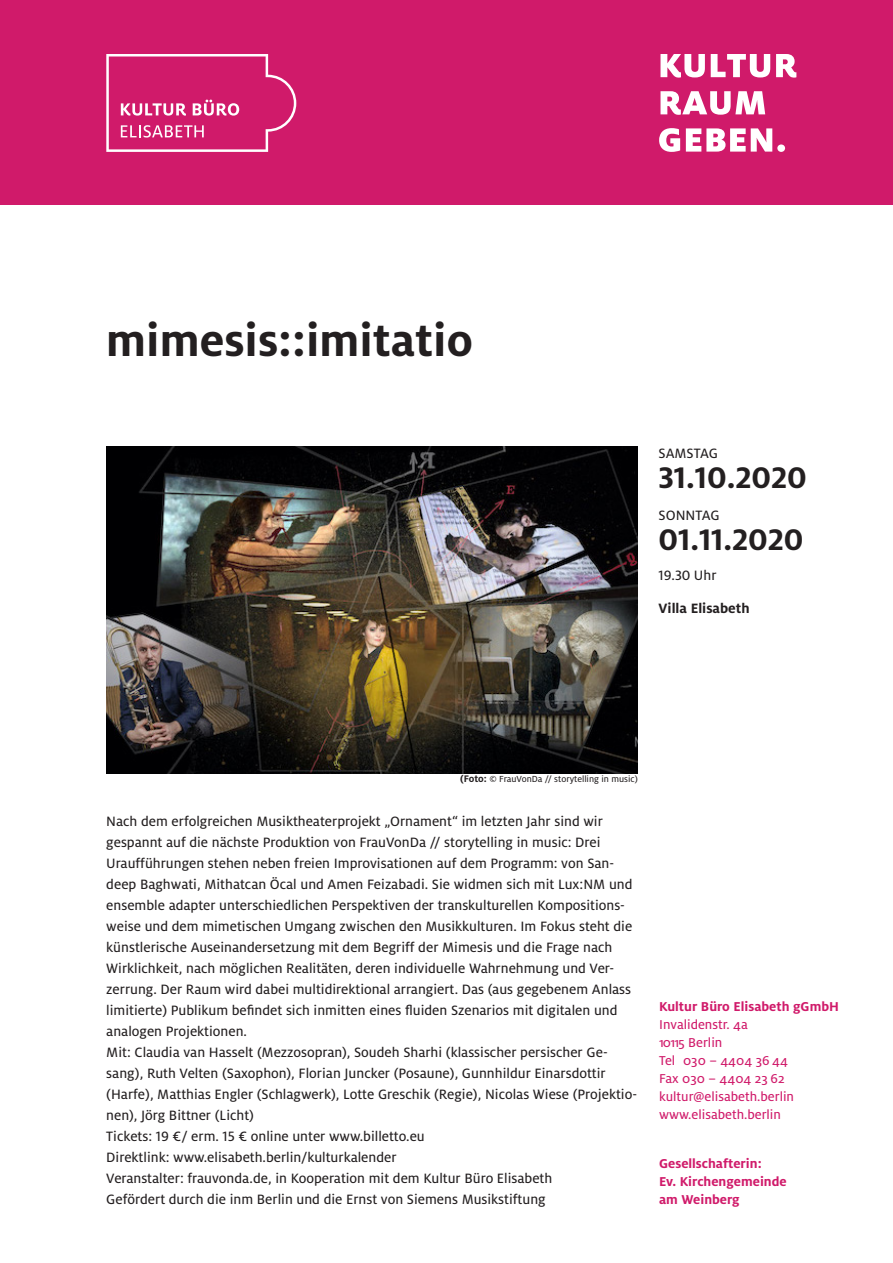
<style>
.page{position:relative;width:893px;height:1263px;background:#fff}
.page>*{position:absolute;margin:0;border:0;box-sizing:border-box;transform-origin:0 0}
.t1{font:700 48.75px "Milo LF";color:#231f20}
.t2{font:700 33px "Milo LF";color:#231f20}
.t3{font:15px/21px "Milo LF Text";color:#231f20}
.t4{font:15px "Milo Text";color:#231f20}
.t5{font:700 15px "Milo";color:#231f20}
.t6{font:14.25px/18px "Milo Text";color:#d01a6a}
.t7{font:700 14.25px/18px "Milo";color:#d01a6a}
.t8{font:9.75px "Milo Text";color:#231f20}
.s1{font-family:"Milo LF";font-weight:700;font-size:10.5px}
</style>
<div class="page">
<div style="left:0;top:0;width:893px;height:204px;background:#d01a6a"></div>
<svg style="left:106px;top:54px;width:190px;height:98px"></svg>
<svg style="left:659px;top:128px;width:126px;height:24px"></svg>
<svg style="left:660px;top:91px;width:105px;height:24px"></svg>
<svg style="left:660px;top:54px;width:136px;height:24px"></svg>
<img style="left:106px;top:446px;width:532px;height:328px">
<h1 class="t1" style="left:106px;top:311px;width:368px">mimesis::imitatio</h1>
<p class="t4" style="left:659px;top:444px;width:61px">SAMSTAG</p>
<h2 class="t2" style="left:659px;top:458px;width:150px">31.10.2020</h2>
<p class="t4" style="left:659px;top:507px;width:63px">SONNTAG</p>
<h2 class="t2" style="left:659px;top:520px;width:147px">01.11.2020</h2>
<p class="t3" style="left:659px;top:564px;width:59px">19.30 Uhr</p>
<p class="t5" style="left:659px;top:599px;width:93px">Villa Elisabeth</p>
<p class="t8" style="left:460px;top:773px;width:179px"><span class="s1">(Foto:</span> © FrauVonDa // storytelling in music)</p>
<p class="t3" style="left:106px;top:810px;width:532px">Nach dem erfolgreichen Musiktheaterprojekt „Ornament“ im letzten Jahr sind wir gespannt auf die nächste Produktion von FrauVonDa // storytelling in music: Drei Uraufführungen stehen neben freien Improvisationen auf dem Programm: von San&shy;deep Baghwati, Mithatcan Öcal und Amen Feizabadi. Sie widmen sich mit Lux:NM und ensemble adapter unterschiedlichen Perspektiven der transkulturellen Kompositions&shy;weise und dem mimetischen Umgang zwischen den Musikkulturen. Im Fokus steht die künstlerische Auseinandersetzung mit dem Begriff der Mimesis und die Frage nach Wirklichkeit, nach möglichen Realitäten, deren individuelle Wahrnehmung und Ver&shy;zerrung. Der Raum wird dabei multidirektional arrangiert. Das (aus gegebenem Anlass limitierte) Publikum befindet sich inmitten eines fluiden Szenarios mit digitalen und analogen Projektionen.<br>Mit: Claudia van Hasselt (Mezzosopran), Soudeh Sharhi (klassischer persischer Ge&shy;sang), Ruth Velten (Saxophon), Florian Juncker (Posaune), Gunnhildur Einarsdottir (Harfe), Matthias Engler (Schlagwerk), Lotte Greschik (Regie), Nicolas Wiese (Projektio&shy;nen), Jörg Bittner (Licht)<br>Tickets: 19 €/ erm. 15 € online unter www.billetto.eu<br>Direktlink: www.elisabeth.berlin/kulturkalender<br>Veranstalter: frauvonda.de, in Kooperation mit dem Kultur Büro Elisabeth<br>Gefördert durch die inm Berlin und die Ernst von Siemens Musikstiftung</p>
<p class="t7" style="left:659px;top:997px;width:181px">Kultur Büro Elisabeth gGmbH</p>
<p class="t6" style="left:659px;top:1015px;width:136px">Invalidenstr. 4a<br>10115 Berlin<br>Tel 030 – 4404 36 44<br>Fax 030 – 4404 23 62 kultur@elisabeth.berlin www.elisabeth.berlin</p>
<p class="t7" style="left:659px;top:1154px;width:129px">Gesellschafterin:<br>Ev. Kirchengemeinde am Weinberg</p>
</div>
